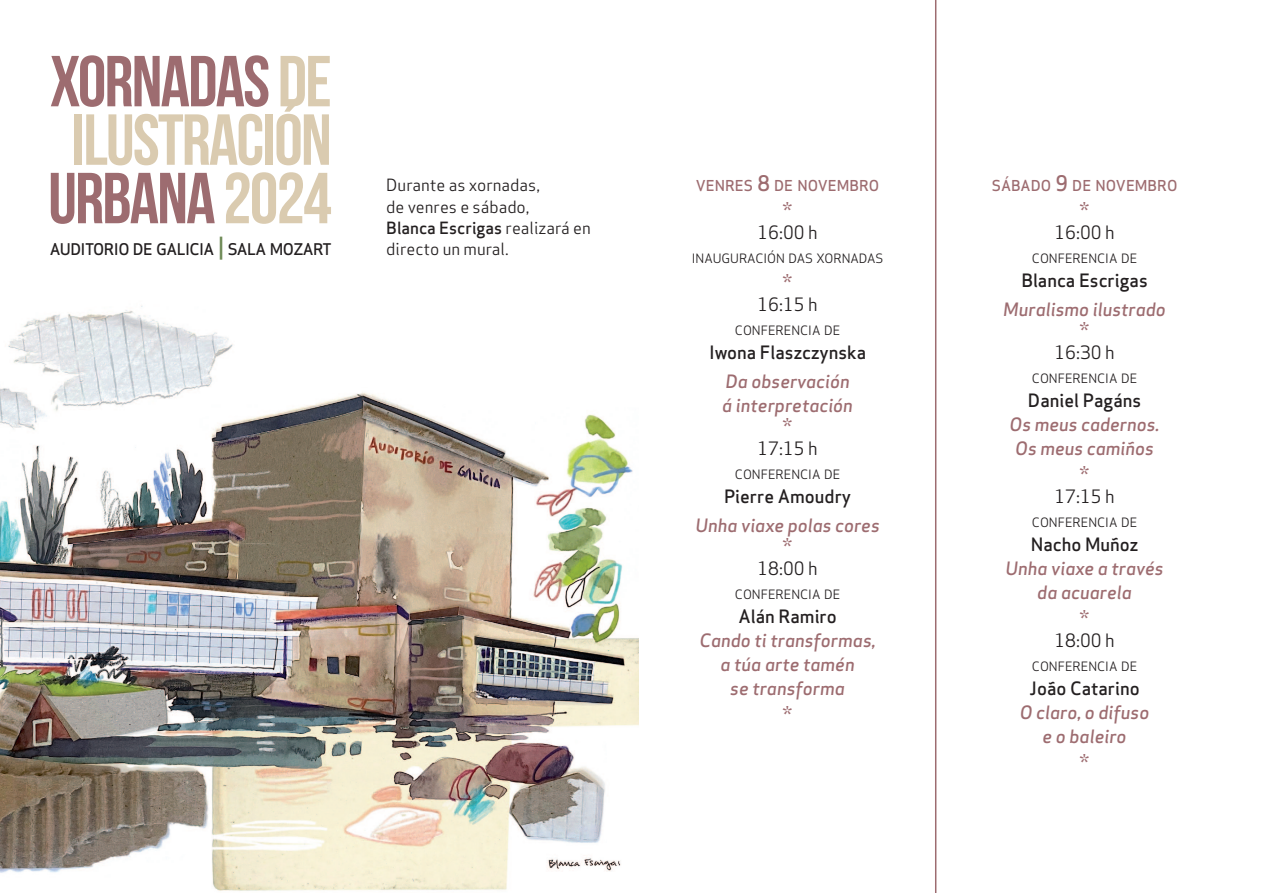
<style>
.page{position:relative;width:1276px;height:893px;background:#fff}
.page>*{position:absolute;margin:0;border:0;box-sizing:border-box;transform-origin:0 0}
.t1{font:72px/58.5px "Bebas Neue";letter-spacing:-.025em;color:#dacbb0;text-align:center}
.t2{font:24px "Apex Sans Book T";color:#9d6c70}
.t3{font:18px/24px "Apex Sans Medium Italic T";color:#9d6c70;text-align:center}
.t4{font:18px "Apex Sans Medium T";color:#231f20}
.t5{font:18px "Apex Sans Book T";color:#231f20}
.t6{font:16.5px/21.3px "Apex Sans Book T";color:#231f20}
.t7{font:16.5px "Apex Sans Medium T";color:#231f20}
.t8{font:15.75px "Apex Sans Medium T";letter-spacing:-.035em;color:#231f20}
.t9{font:14.7px "Apex Sans Medium T";color:#9d6c70}
.t10{font:12.6px "Apex Sans Book T";color:#231f20}
.s1{color:#9d6c70}
.s2{font-size:22.5px;color:#6d8954}
.s3{font-family:"Apex Sans Book T"}
.s4{font-size:21px}
</style>
<div class="page">
<img style="left:0;top:305px;width:639px;height:586px">
<hr style="left:935px;top:0;width:1px;height:893px;background:#9d6c70">
<h1 class="t1" style="left:48px;top:51px;width:285px"><span class="s1">XORNADAS</span> DE<br>ILUSTRACIÓN<br><span class="s1">URBANA</span> 2024</h1>
<p class="t8" style="left:50px;top:239px;width:283px">AUDITORIO DE GALICIA <span class="s2">|</span> SALA MOZART</p>
<p class="t6" style="left:386px;top:175px;width:155px">Durante as xornadas, de venres e sábado,</p>
<p class="t7" style="left:386px;top:217px;width:206px">Blanca Escrigas <span class="s3">realizará en</span></p>
<p class="t6" style="left:386px;top:238px;width:124px">directo un mural.</p>
<p class="t9" style="left:696px;top:176px;width:185px">VENRES <span class="s4">8</span> DE NOVEMBRO</p>
<h2 class="t2" style="left:783px;top:196px;width:11px">*</h2>
<p class="t5" style="left:757px;top:221px;width:62px">16:00 h</p>
<p class="t10" style="left:692px;top:251px;width:193px">INAUGURACIÓN DAS XORNADAS</p>
<h2 class="t2" style="left:783px;top:268px;width:11px">*</h2>
<p class="t5" style="left:757px;top:293px;width:62px">16:15 h</p>
<p class="t10" style="left:735px;top:323px;width:107px">CONFERENCIA DE</p>
<p class="t4" style="left:709px;top:341px;width:159px">Iwona Flaszczynska</p>
<p class="t3" style="left:722px;top:369px;width:132px;text-align:left">Da observación á interpretación</p>
<h2 class="t2" style="left:783px;top:412px;width:11px">*</h2>
<p class="t5" style="left:757px;top:437px;width:62px">17:15 h</p>
<p class="t10" style="left:735px;top:467px;width:107px">CONFERENCIA DE</p>
<p class="t4" style="left:724px;top:485px;width:129px">Pierre Amoudry</p>
<p class="t3" style="left:695px;top:513px;width:186px">Unha viaxe polas cores</p>
<h2 class="t2" style="left:783px;top:532px;width:11px">*</h2>
<p class="t5" style="left:757px;top:557px;width:62px">18:00 h</p>
<p class="t10" style="left:735px;top:587px;width:107px">CONFERENCIA DE</p>
<p class="t4" style="left:738px;top:605px;width:100px">Alán Ramiro</p>
<p class="t3" style="left:699px;top:629px;width:178px">Cando ti transformas, a túa arte tamén<br>se transforma</p>
<h2 class="t2" style="left:783px;top:700px;width:11px">*</h2>
<p class="t9" style="left:991px;top:176px;width:187px">SÁBADO <span class="s4">9</span> DE NOVEMBRO</p>
<h2 class="t2" style="left:1080px;top:196px;width:11px">*</h2>
<p class="t5" style="left:1054px;top:221px;width:62px">16:00 h</p>
<p class="t10" style="left:1032px;top:251px;width:107px">CONFERENCIA DE</p>
<p class="t4" style="left:1021px;top:269px;width:128px">Blanca Escrigas</p>
<p class="t3" style="left:1003px;top:297px;width:164px">Muralismo ilustrado</p>
<h2 class="t2" style="left:1080px;top:316px;width:11px">*</h2>
<p class="t5" style="left:1054px;top:341px;width:62px">16:30 h</p>
<p class="t10" style="left:1032px;top:371px;width:107px">CONFERENCIA DE</p>
<p class="t4" style="left:1028px;top:389px;width:115px">Daniel Pagáns</p>
<p class="t3" style="left:1009px;top:413px;width:152px">Os meus cadernos.<br>Os meus camiños</p>
<h2 class="t2" style="left:1080px;top:460px;width:11px">*</h2>
<p class="t5" style="left:1054px;top:485px;width:62px">17:15 h</p>
<p class="t10" style="left:1032px;top:515px;width:107px">CONFERENCIA DE</p>
<p class="t4" style="left:1030px;top:533px;width:109px">Nacho Muñoz</p>
<p class="t3" style="left:1005px;top:557px;width:160px">Unha viaxe a través da acuarela</p>
<h2 class="t2" style="left:1080px;top:604px;width:11px">*</h2>
<p class="t5" style="left:1054px;top:629px;width:62px">18:00 h</p>
<p class="t10" style="left:1032px;top:659px;width:107px">CONFERENCIA DE</p>
<p class="t4" style="left:1029px;top:677px;width:112px">João Catarino</p>
<p class="t3" style="left:1020px;top:701px;width:131px">O claro, o difuso e o baleiro</p>
<h2 class="t2" style="left:1080px;top:748px;width:11px">*</h2>
</div>
